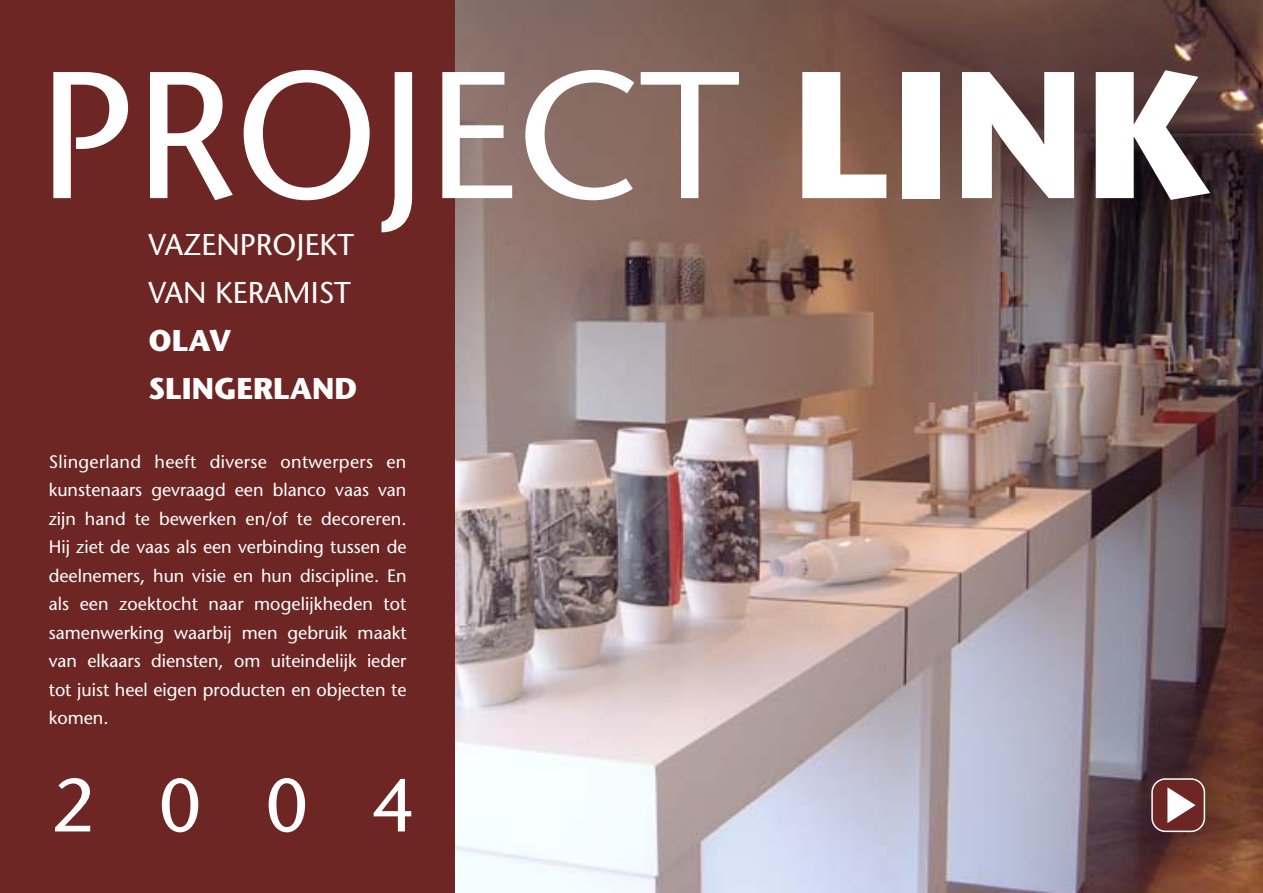
<style>
.page{position:relative;width:1263px;height:893px;background:#fff}
.page>*{position:absolute;margin:0;border:0;box-sizing:border-box;transform-origin:0 0}
.t1{font:180px "Stone Sans";color:#fff}
.t2{font:75px "Stone Sans";color:#fff}
.t3{font:30px/48px "Stone Sans";color:#fff}
.t4{font:700 30px/48px "Stone Sans";color:#fff}
.t5{font:18px/28.5px "Stone Sans";color:#fff;text-align:justify}
.s1{font-weight:700}
</style>
<div class="page">
<img style="left:455px;top:0;width:808px;height:892px">
<div style="left:0;top:0;width:455px;height:892px;background:#6d2624"></div>
<div style="left:1151px;top:778px;width:54px;height:54px;background:#6d2624;border:2px solid #fff;border-radius:13px"></div>
<svg style="left:1167px;top:787px;width:29px;height:36px"></svg>
<h1 class="t1" style="left:38px;top:72px;width:1175px">PROJECT <span class="s1">LINK</span></h1>
<h3 class="t3" style="left:148px;top:224px;width:207px">VAZENPROJEKT<br>VAN KERAMIST</h3>
<h3 class="t4" style="left:148px;top:320px;width:210px">OLAV<br>SLINGERLAND</h3>
<p class="t5" style="left:49px;top:449px;width:359px">Slingerland heeft diverse ontwerpers en kunstenaars gevraagd een blanco vaas van zijn hand te bewerken en/of te decoreren.<br>Hij ziet de vaas als een verbinding tussen de deelnemers, hun visie en hun discipline. En als een zoektocht naar mogelijkheden tot samenwerking waarbij men gebruik maakt van elkaars diensten, om uiteindelijk ieder tot juist heel eigen producten en objecten te komen.</p>
<h2 class="t2" style="left:52px;top:779px;width:365px">2004</h2>
</div>
